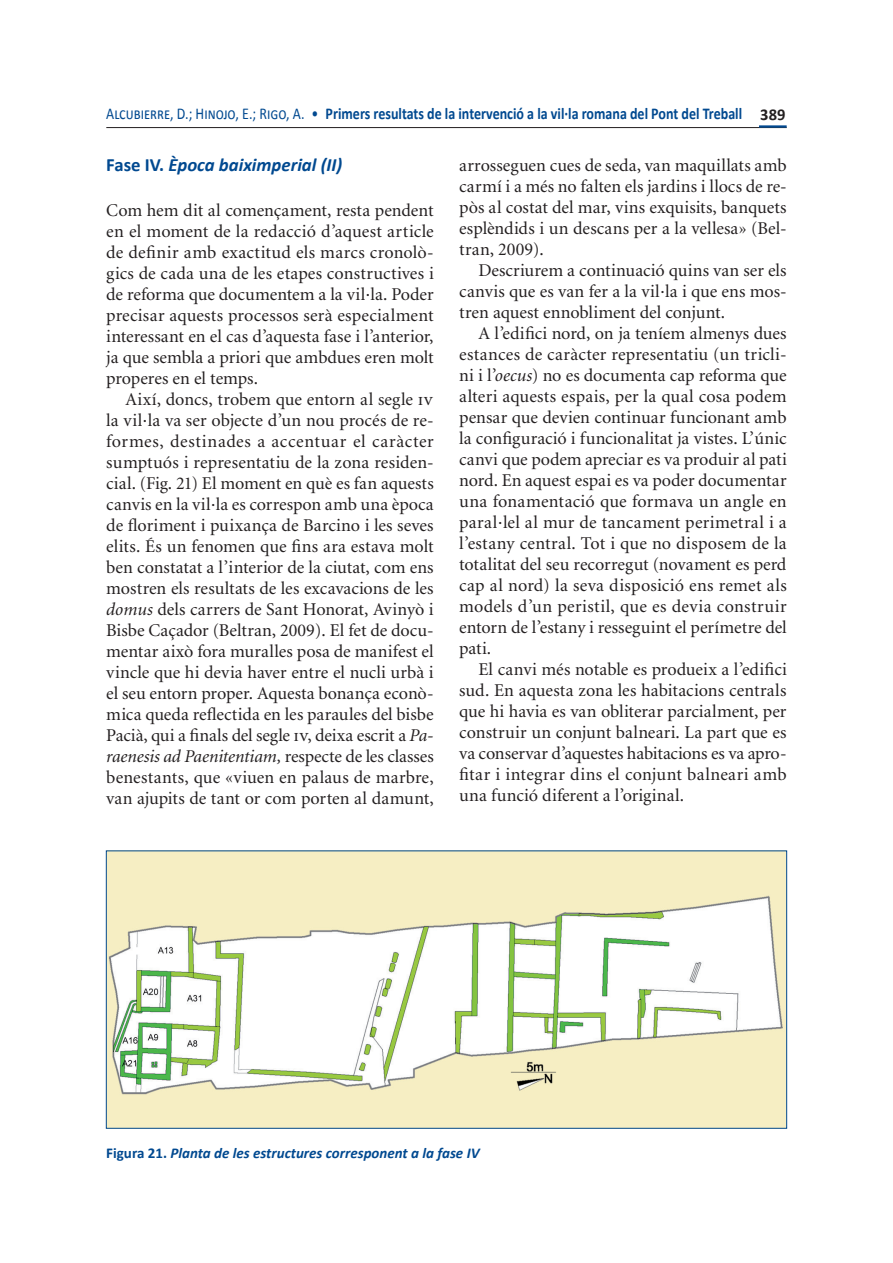
<style>
.page{position:relative;width:893px;height:1263px;background:#fff}
.page>*{position:absolute;margin:0;border:0;box-sizing:border-box;transform-origin:0 0}
.t1{font:italic 700 18.75px "Calibri";color:#014990}
.t2{font:18px/21px "Minion";color:#231f20;text-align:justify}
.t3{font:700 16.5px "Calibri";color:#014990;scale:.85 1}
.t4{font:italic 700 15px "Calibri";color:#014990}
.s1{font-weight:400}
.s2{color:#231f20}
.s3{font-style:normal}
.s4{font-family:"Minion Regular SC"}
.s5{font-style:italic}
</style>
<div class="page">
<hr style="left:106px;top:127px;width:681px;height:1px;background:#231f20">
<hr style="left:759px;top:125px;width:28px;height:3px;background:#014990">
<img style="left:108px;top:852px;width:677px;height:275px">
<div style="left:106px;top:850px;width:681px;height:279px;border:1px solid #014990"></div>
<p class="t3" style="left:106px;top:103px;width:800px"><span class="s1">Alcubierre, D.; Hinojo, E.; Rigo, A. •</span> Primers resultats de la intervenció a la vil·la romana del Pont del Treball <span class="s2">389</span></p>
<p class="t1" style="left:106px;top:153px;width:238px"><span class="s3">Fase IV.</span> Època baiximperial (II)</p>
<p class="t2" style="left:106px;top:200px;width:329px">Com hem dit al començament, resta pendent en el moment de la redacció d’aquest article de definir amb exactitud els marcs cronolò&shy;gics de cada una de les etapes constructives i de reforma que documentem a la vil·la. Poder precisar aquests processos serà especialment interessant en el cas d’aquesta fase i l’anterior, ja que sembla a priori que ambdues eren molt properes en el temps.</p>
<p class="t2" style="left:106px;top:389px;width:329px;text-indent:19px">Així, doncs, trobem que entorn al segle <span class="s4">iv </span>la vil·la va ser objecte d’un nou procés de re&shy;formes, destinades a accentuar el caràcter sumptuós i representatiu de la zona residen&shy;cial. (Fig. 21) El moment en què es fan aquests canvis en la vil·la es correspon amb una època de floriment i puixança de Barcino i les seves elits. És un fenomen que fins ara estava molt ben constatat a l’interior de la ciutat, com ens mostren els resultats de les excavacions de les <span class="s5">domus</span> dels carrers de Sant Honorat, Avinyò i Bisbe Caçador (Beltran, 2009). El fet de docu&shy;mentar això fora muralles posa de manifest el vincle que hi devia haver entre el nucli urbà i el seu entorn proper. Aquesta bonança econò&shy;mica queda reflectida en les paraules del bisbe Pacià, qui a finals del segle <span class="s4">iv,</span> deixa escrit a <span class="s5">Pa&shy;raenesis ad Paenitentiam,</span> respecte de les classes benestants, que «viuen en palaus de marbre, van ajupits de tant or com porten al damunt,</p>
<p class="t2" style="left:459px;top:155px;width:329px">arrosseguen cues de seda, van maquillats amb carmí i a més no falten els jardins i llocs de re&shy;pòs al costat del mar, vins exquisits, banquets esplèndids i un descans per a la vellesa» (Bel&shy;tran, 2009).</p>
<p class="t2" style="left:459px;top:260px;width:329px;text-indent:19px">Descriurem a continuació quins van ser els canvis que es van fer a la vil·la i que ens mos&shy;tren aquest ennobliment del conjunt.</p>
<p class="t2" style="left:459px;top:323px;width:329px;text-indent:19px">A l’edifici nord, on ja teníem almenys dues estances de caràcter representatiu (un tricli&shy;ni i l’<span class="s5">oecus</span>) no es documenta cap reforma que alteri aquests espais, per la qual cosa podem pensar que devien continuar funcionant amb la configuració i funcionalitat ja vistes. L’únic canvi que podem apreciar es va produir al pati nord. En aquest espai es va poder documentar una fonamentació que formava un angle en paral·lel al mur de tancament perimetral i a l’estany central. Tot i que no disposem de la totalitat del seu recorregut (novament es perd cap al nord) la seva disposició ens remet als models d’un peristil, que es devia construir entorn de l’estany i resseguint el perímetre del pati.</p>
<p class="t2" style="left:459px;top:660px;width:329px;text-indent:19px">El canvi més notable es produeix a l’edifici sud. En aquesta zona les habitacions centrals que hi havia es van obliterar parcialment, per construir un conjunt balneari. La part que es va conservar d’aquestes habitacions es va apro&shy;fitar i integrar dins el conjunt balneari amb una funció diferent a l’original.</p>
<p class="t4" style="left:106px;top:1143px;width:375px"><span class="s3">Figura 21.</span> Planta de les estructures corresponent a la fase IV</p>
</div>
